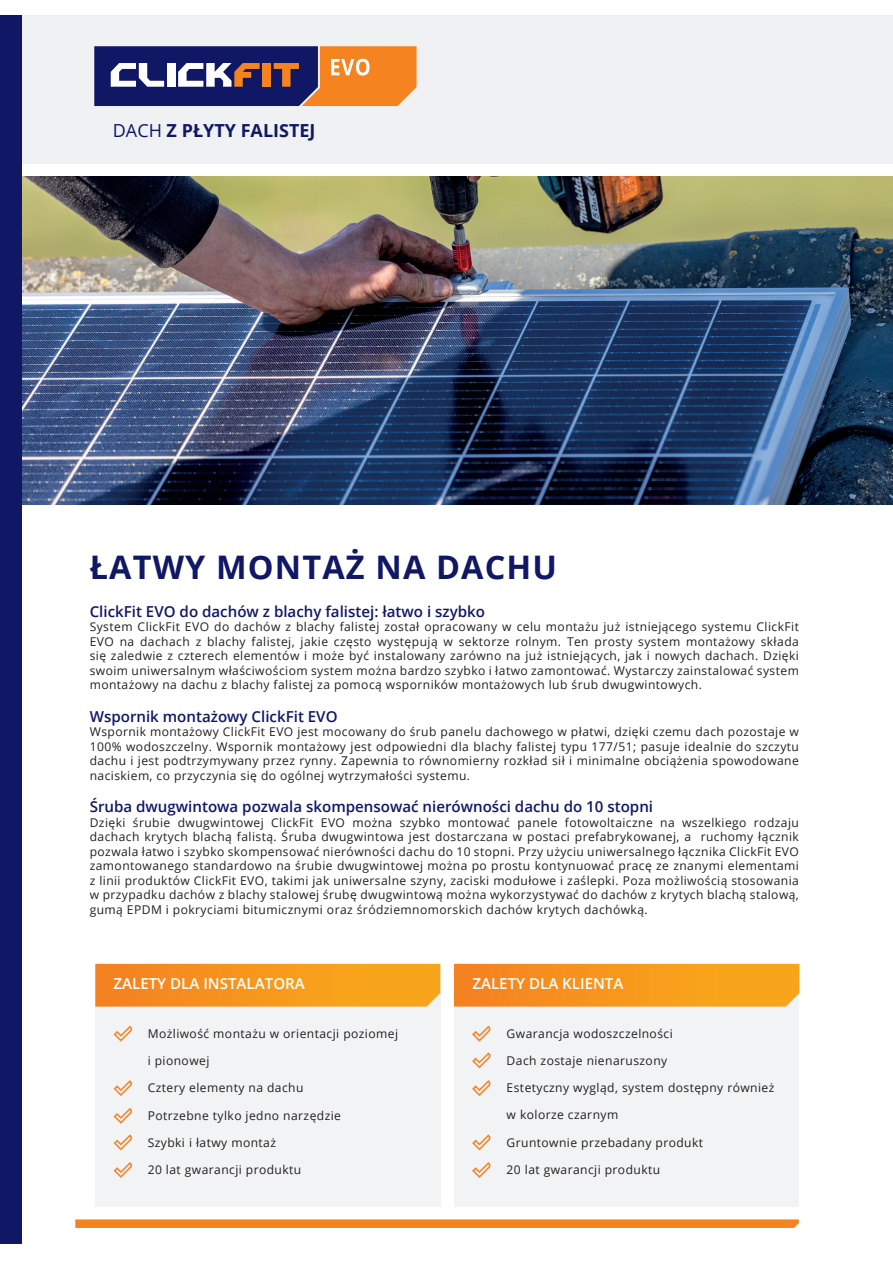
<style>
.page{position:relative;width:893px;height:1263px;background:#fff}
.page>*{position:absolute;margin:0;border:0;box-sizing:border-box;transform-origin:0 0}
.t1{font:700 32.4px "Open Sans";letter-spacing:.035em;color:#101865}
.t2{font:700 18px "Open Sans";color:#101865}
.t3{font:600 15.15px "Open Sans";color:#101865}
.t4{font:600 15.15px "Open Sans";color:#fff}
.t5{font:12.15px/14.5px "Open Sans";letter-spacing:.035em;color:#231f20;text-align:justify}
.s1{font-weight:400}
</style>
<div class="page">
<img style="left:22px;top:177px;width:871px;height:328px">
<div style="left:17px;top:15px;width:876px;height:148px;background:#f0f1f2"></div>
<div style="left:95px;top:964px;width:704px;height:242px;background:#f2f3f4"></div>
<svg style="left:75px;top:1219px;width:724px;height:9px;background:#f58a2b"></svg>
<div style="left:0;top:15px;width:22px;height:1228px;background:#101865"></div>
<svg style="left:95px;top:964px;width:345px;height:43px;background:#f79820"></svg>
<svg style="left:453px;top:964px;width:346px;height:43px;background:#f79820"></svg>
<div style="left:441px;top:962px;width:12px;height:252px;background:#fff"></div>
<svg style="left:114px;top:1026px;width:18px;height:15px"></svg>
<svg style="left:114px;top:1162px;width:18px;height:16px"></svg>
<svg style="left:114px;top:1080px;width:18px;height:16px"></svg>
<svg style="left:114px;top:1135px;width:18px;height:15px"></svg>
<svg style="left:114px;top:1108px;width:18px;height:15px"></svg>
<svg style="left:472px;top:1026px;width:18px;height:15px"></svg>
<svg style="left:472px;top:1053px;width:18px;height:15px"></svg>
<svg style="left:472px;top:1080px;width:18px;height:16px"></svg>
<svg style="left:472px;top:1162px;width:18px;height:16px"></svg>
<svg style="left:472px;top:1135px;width:18px;height:15px"></svg>
<svg style="left:94px;top:46px;width:323px;height:60px;background:#765661"></svg>
<h2 class="t2" style="left:113px;top:118px;width:204px"><span class="s1">DACH</span> Z PŁYTY FALISTEJ</h2>
<h1 class="t1" style="left:90px;top:545px;width:469px">ŁATWY MONTAŻ NA DACHU</h1>
<p class="t3" style="left:90px;top:601px;width:397px">ClickFit EVO do dachów z blachy falistej: łatwo i szybko</p>
<p class="t5" style="left:90px;top:619px;width:711px">System ClickFit EVO do dachów z blachy falistej został opracowany w celu montażu już istniejącego systemu ClickFit EVO na dachach z blachy falistej, jakie często występują w sektorze rolnym. Ten prosty system montażowy składa się zaledwie z czterech elementów i może być instalowany zarówno na już istniejących, jak i nowych dachach. Dzięki swoim uniwersalnym właściwościom system można bardzo szybko i łatwo zamontować. Wystarczy zainstalować system montażowy na dachu z blachy falistej za pomocą wsporników montażowych lub śrub dwugwintowych.</p>
<p class="t3" style="left:90px;top:706px;width:249px">Wspornik montażowy ClickFit EVO</p>
<p class="t5" style="left:90px;top:724px;width:711px">Wspornik montażowy ClickFit EVO jest mocowany do śrub panelu dachowego w płatwi, dzięki czemu dach pozostaje w 100% wodoszczelny. Wspornik montażowy jest odpowiedni dla blachy falistej typu 177/51; pasuje idealnie do szczytu dachu i jest podtrzymywany przez rynny. Zapewnia to równomierny rozkład sił i minimalne obciążenia spowodowane naciskiem, co przyczynia się do ogólnej wytrzymałości systemu.</p>
<p class="t3" style="left:90px;top:796px;width:565px">Śruba dwugwintowa pozwala skompensować nierówności dachu do 10 stopni</p>
<p class="t5" style="left:90px;top:815px;width:711px">Dzięki śrubie dwugwintowej ClickFit EVO można szybko montować panele fotowoltaiczne na wszelkiego rodzaju dachach krytych blachą falistą. Śruba dwugwintowa jest dostarczana w postaci prefabrykowanej, a ruchomy łącznik pozwala łatwo i szybko skompensować nierówności dachu do 10 stopni. Przy użyciu uniwersalnego łącznika ClickFit EVO zamontowanego standardowo na śrubie dwugwintowej można po prostu kontynuować pracę ze znanymi elementami z linii produktów ClickFit EVO, takimi jak uniwersalne szyny, zaciski modułowe i zaślepki. Poza możliwością stosowania w przypadku dachów z blachy stalowej śrubę dwugwintową można wykorzystywać do dachów z krytych blachą stalową, gumą EPDM i pokryciami bitumicznymi oraz śródziemnomorskich dachów krytych dachówką.</p>
<p class="t4" style="left:113px;top:973px;width:193px">ZALETY DLA INSTALATORA</p>
<p class="t5" style="left:148px;top:1026px;width:252px">Możliwość montażu w orientacji poziomej</p>
<p class="t5" style="left:148px;top:1053px;width:63px">i pionowej</p>
<p class="t5" style="left:148px;top:1080px;width:157px">Cztery elementy na dachu</p>
<p class="t5" style="left:148px;top:1107px;width:195px">Potrzebne tylko jedno narzędzie</p>
<p class="t5" style="left:148px;top:1135px;width:130px">Szybki i łatwy montaż</p>
<p class="t5" style="left:148px;top:1162px;width:155px">20 lat gwarancji produktu</p>
<p class="t4" style="left:472px;top:973px;width:153px">ZALETY DLA KLIENTA</p>
<p class="t5" style="left:507px;top:1026px;width:168px">Gwarancja wodoszczelności</p>
<p class="t5" style="left:507px;top:1053px;width:162px">Dach zostaje nienaruszony</p>
<p class="t5" style="left:507px;top:1080px;width:269px">Estetyczny wygląd, system dostępny również</p>
<p class="t5" style="left:507px;top:1107px;width:113px">w kolorze czarnym</p>
<p class="t5" style="left:507px;top:1134px;width:198px">Gruntownie przebadany produkt</p>
<p class="t5" style="left:507px;top:1162px;width:155px">20 lat gwarancji produktu</p>
</div>
